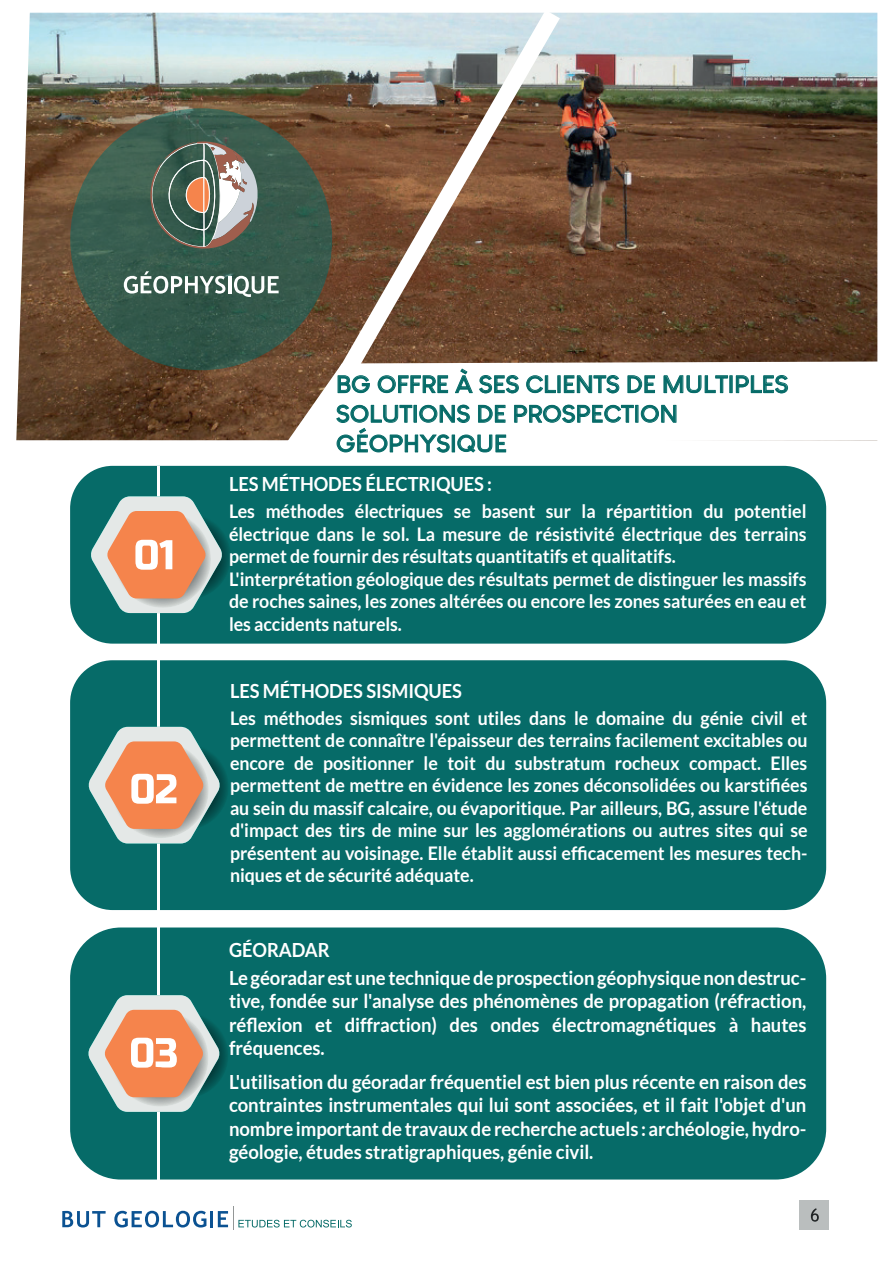
<style>
.page{position:relative;width:893px;height:1263px;background:#fff}
.page>*{position:absolute;margin:0;border:0;box-sizing:border-box;transform-origin:0 0}
.t1{font:700 23.7px/29.7px "Louis George Cafe";color:#066b68;scale:1.05 1}
.t2{font:700 19.5px/23.4px "Lato";letter-spacing:-.005em;color:#fff;text-align:justify;scale:.95 1}
.t3{font:700 19.5px/27.9px "Lato";letter-spacing:-.005em;color:#fff;scale:.94 1}
.t4{font:700 18.75px/22.5px "Lato";letter-spacing:-.005em;color:#fff;scale:.95 1}
</style>
<div class="page">
<img style="left:16px;top:13px;width:861px;height:427px">
<div style="left:70px;top:927px;width:756px;height:252px;background:#066b68;border-radius:51px"></div>
<div style="left:70px;top:466px;width:756px;height:178px;background:#066b68;border-radius:43px"></div>
<div style="left:70px;top:660px;width:756px;height:250px;background:#066b68;border-radius:43px"></div>
<hr style="left:158px;top:466px;width:2px;height:713px;background:#fff">
<svg style="left:70px;top:108px;width:262px;height:262px;background:#385b4d"></svg>
<svg style="left:290px;top:12px;width:285px;height:441px;background:#887463"></svg>
<svg style="left:287px;top:361px;width:591px;height:81px"></svg>
<svg style="left:124px;top:141px;width:155px;height:189px;background:#576f62"></svg>
<svg style="left:222px;top:534px;width:8px;height:46px"></svg>
<svg style="left:220px;top:765px;width:7px;height:45px"></svg>
<svg style="left:220px;top:1033px;width:7px;height:45px"></svg>
<svg style="left:88px;top:727px;width:132px;height:116px"></svg>
<svg style="left:88px;top:995px;width:132px;height:117px"></svg>
<svg style="left:91px;top:496px;width:131px;height:117px"></svg>
<svg style="left:62px;top:1211px;width:44px;height:16px"></svg>
<svg style="left:114px;top:1211px;width:92px;height:16px"></svg>
<hr style="left:210px;top:1211px;width:3px;height:16px;background:#0b5292">
<svg style="left:218px;top:1206px;width:134px;height:23px"></svg>
<div style="left:799px;top:1200px;width:30px;height:29px;background:#babebe"></div>
<svg style="left:811px;top:1208px;width:8px;height:14px"></svg>
<svg style="left:338px;top:376px;width:32px;height:17px"></svg>
<svg style="left:378px;top:376px;width:70px;height:17px"></svg>
<svg style="left:455px;top:369px;width:17px;height:24px"></svg>
<svg style="left:479px;top:375px;width:39px;height:18px"></svg>
<svg style="left:526px;top:375px;width:93px;height:18px"></svg>
<svg style="left:628px;top:376px;width:27px;height:17px"></svg>
<svg style="left:664px;top:375px;width:124px;height:18px"></svg>
<svg style="left:514px;top:405px;width:162px;height:18px"></svg>
<svg style="left:337px;top:405px;width:169px;height:47px"></svg>
<p class="t1" style="left:336px;top:369px;width:432px">BG OFFRE À SES CLIENTS DE MULTIPLES<br>SOLUTIONS DE PROSPECTION<br>GÉOPHYSIQUE</p>
<p class="t3" style="left:229px;top:470px;width:281px">LES MÉTHODES ÉLECTRIQUES :</p>
<p class="t4" style="left:229px;top:500px;width:609px">Les méthodes électriques se basent sur la répartition du potentiel électrique dans le sol. La mesure de résistivité électrique des terrains permet de fournir des résultats quantitatifs et qualitatifs.<br>L'interprétation géologique des résultats permet de distinguer les massifs de roches saines, les zones altérées ou encore les zones saturées en eau et les accidents naturels.</p>
<p class="t3" style="left:230px;top:677px;width:248px">LES MÉTHODES SISMIQUES</p>
<p class="t4" style="left:230px;top:707px;width:609px;text-align:justify">Les méthodes sismiques sont utiles dans le domaine du génie civil et permettent de connaître l'épaisseur des terrains facilement excitables ou encore de positionner le toit du substratum rocheux compact. Elles permettent de mettre en évidence les zones déconsolidées ou karstifiées au sein du massif calcaire, ou évaporitique. Par ailleurs, BG, assure l'étude d'impact des tirs de mine sur les agglomérations ou autres sites qui se présentent au voisinage. Elle établit aussi efficacement les mesures tech&shy;niques et de sécurité adéquate.</p>
<p class="t3" style="left:229px;top:935px;width:616px">GÉORADAR<br>Le géoradar est une technique de prospection géophysique non destruc-</p>
<p class="t2" style="left:229px;top:989px;width:609px">tive, fondée sur l'analyse des phénomènes de propagation (réfraction, réflexion et diffraction) des ondes électromagnétiques à hautes fréquences.</p>
<p class="t2" style="left:229px;top:1070px;width:609px">L'utilisation du géoradar fréquentiel est bien plus récente en raison des contraintes instrumentales qui lui sont associées, et il fait l'objet d'un nombre important de travaux de recherche actuels : archéologie, hydro&shy;géologie, études stratigraphiques, génie civil.</p>
</div>
